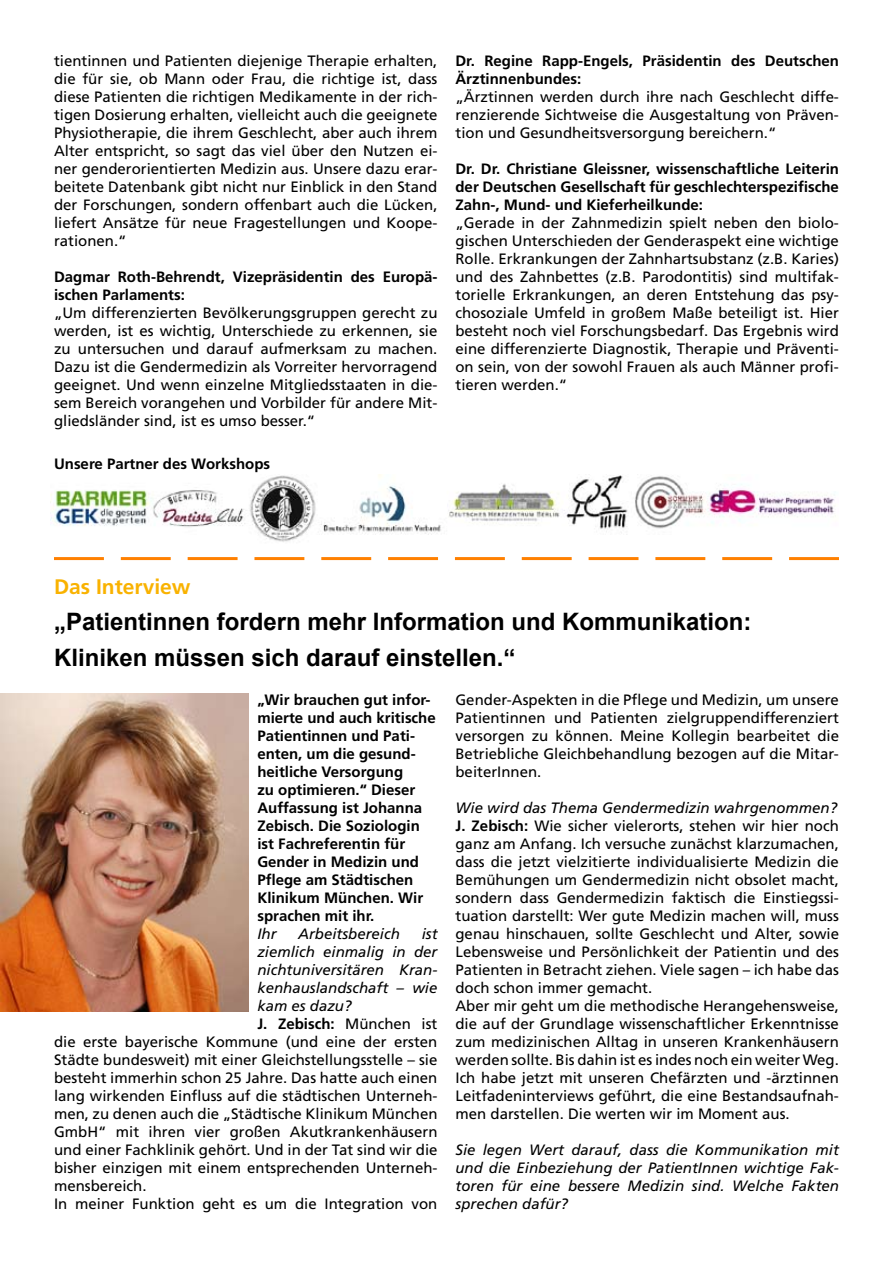
<style>
.page{position:relative;width:893px;height:1263px;background:#fff}
.page>*{position:absolute;margin:0;border:0;box-sizing:border-box;transform-origin:0 0}
.t1{font:700 24px/36px "Arial";color:#000}
.t2{font:700 21px "Frutiger";color:#f9b200}
.t3{font:15px/18px "Frutiger";color:#000;text-align:justify}
.t4{font:700 15px/18px "Frutiger";color:#000}
.t5{font:italic 15px/18px "Frutiger";color:#000;text-align:justify}
.s1{font-weight:400}
.s2{font-style:italic}
.s3{font-weight:700}
</style>
<div class="page">
<img style="left:0;top:693px;width:249px;height:318px">
<img style="left:51px;top:475px;width:784px;height:67px">
<svg style="left:54px;top:557px;width:785px;height:3px"></svg>
<p class="t3" style="left:54px;top:51px;width:385px">tientinnen und Patienten diejenige Therapie erhalten, die für sie, ob Mann oder Frau, die richtige ist, dass die-se Patienten die richtigen Medikamente in der rich&shy;tigen Dosierung erhalten, vielleicht auch die geeignete Physiotherapie, die ihrem Geschlecht, aber auch ihrem Alter entspricht, so sagt das viel über den Nutzen ei&shy;ner genderorientierten Medizin aus. Unsere dazu erar&shy;beitete Datenbank gibt nicht nur Einblick in den Stand der Forschungen, sondern offenbart auch die Lücken, liefert Ansätze für neue Fragestellungen und Koope&shy;rationen.“</p>
<p class="t4" style="left:54px;top:267px;width:385px">Dagmar Roth-Behrendt, Vizepräsidentin des Europä&shy;ischen Parlaments:</p>
<p class="t3" style="left:54px;top:303px;width:385px">„Um differenzierten Bevölkerungsgruppen gerecht zu werden, ist es wichtig, Unterschiede zu erkennen, sie zu untersuchen und darauf aufmerksam zu machen.<br>Dazu ist die Gendermedizin als Vorreiter hervorragend geeignet. Und wenn einzelne Mitgliedsstaaten in die&shy;sem Bereich vorangehen und Vorbilder für andere Mit&shy;gliedsländer sind, ist es umso besser.“</p>
<p class="t4" style="left:54px;top:454px;width:218px">Unsere Partner des Workshops</p>
<p class="t4" style="left:455px;top:51px;width:385px">Dr. Regine Rapp-Engels, Präsidentin des Deutschen<br>Ärztinnenbundes:</p>
<p class="t3" style="left:455px;top:87px;width:385px">„Ärztinnen werden durch ihre nach Geschlecht diffe&shy;renzierende Sichtweise die Ausgestaltung von Präven&shy;tion und Gesundheitsversorgung bereichern.“</p>
<p class="t4" style="left:455px;top:159px;width:385px;text-align:justify">Dr. Dr. Christiane Gleissner, wissenschaftliche Leiterin der Deutschen Gesellschaft für geschlechterspezifische Zahn-, Mund- und Kieferheilkunde:</p>
<p class="t3" style="left:455px;top:213px;width:385px">„Gerade in der Zahnmedizin spielt neben den biolo&shy;gischen Unterschieden der Genderaspekt eine wichtige Rolle. Erkrankungen der Zahnhartsubstanz (z.B. Karies) und des Zahnbettes (z.B. Parodontitis) sind multifak&shy;torielle Erkrankungen, an deren Entstehung das psy&shy;chosoziale Umfeld in großem Maße beteiligt ist. Hier besteht noch viel Forschungsbedarf. Das Ergebnis wird eine differenzierte Diagnostik, Therapie und Präventi&shy;on sein, von der sowohl Frauen als auch Männer profi&shy;tieren werden.“</p>
<h2 class="t2" style="left:54px;top:574px;width:138px">Das Interview</h2>
<h1 class="t1" style="left:54px;top:604px;width:699px">„Patientinnen fordern mehr Information und Kommunikation:<br>Kliniken müssen sich darauf einstellen.“</h1>
<p class="t4" style="left:257px;top:690px;width:180px">„Wir brauchen gut infor&shy;mierte und auch kritische<br>Patientinnen und Pati&shy;enten, um die gesund&shy;heitliche Versorgung<br>zu optimieren.“ Dieser<br>Auffassung ist Johanna<br>Zebisch. Die Soziologin ist Fachreferentin für<br>Gender in Medizin und<br>Pflege am Städtischen<br>Klinikum München. Wir sprachen mit ihr.</p>
<p class="t5" style="left:257px;top:924px;width:21px">Ihr</p>
<p class="t5" style="left:298px;top:924px;width:103px">Arbeitsbereich</p>
<p class="t5" style="left:422px;top:924px;width:17px">ist</p>
<p class="t5" style="left:257px;top:942px;width:182px">ziemlich einmalig in der</p>
<p class="t5" style="left:257px;top:960px;width:182px">nichtuniversitären Kran-</p>
<p class="t5" style="left:257px;top:978px;width:182px">kenhauslandschaft – wie</p>
<p class="t5" style="left:257px;top:996px;width:96px">kam es dazu?</p>
<p class="t4" style="left:257px;top:1014px;width:182px">J. Zebisch: <span class="s1">München ist</span></p>
<p class="t3" style="left:54px;top:1032px;width:385px">die erste bayerische Kommune (und eine der ersten</p>
<p class="t3" style="left:54px;top:1050px;width:385px">Städte bundesweit) mit einer Gleichstellungsstelle – sie</p>
<p class="t3" style="left:54px;top:1068px;width:385px">besteht immerhin schon 25 Jahre. Das hatte auch einen</p>
<p class="t3" style="left:54px;top:1086px;width:385px">lang wirkenden Einfluss auf die städtischen Unterneh-</p>
<p class="t3" style="left:54px;top:1104px;width:385px">men, zu denen auch die „Städtische Klinikum München</p>
<p class="t3" style="left:54px;top:1122px;width:385px">GmbH“ mit ihren vier großen Akutkrankenhäusern</p>
<p class="t3" style="left:54px;top:1140px;width:385px">und einer Fachklinik gehört. Und in der Tat sind wir die</p>
<p class="t3" style="left:54px;top:1158px;width:385px">bisher einzigen mit einem entsprechenden Unterneh-</p>
<p class="t3" style="left:54px;top:1176px;width:94px">mensbereich.</p>
<p class="t3" style="left:54px;top:1194px;width:385px">In meiner Funktion geht es um die Integration von</p>
<p class="t3" style="left:455px;top:691px;width:385px">Gender-Aspekten in die Pflege und Medizin, um unsere Patientinnen und Patienten zielgruppendifferenziert versorgen zu können. Meine Kollegin bearbeitet die Betriebliche Gleichbehandlung bezogen auf die Mitar&shy;beiterInnen.</p>
<p class="t3" style="left:455px;top:799px;width:385px;text-align:left"><span class="s2">Wie wird das Thema Gendermedizin wahrgenommen?<br></span><span class="s3">J. Zebisch:</span> Wie sicher vielerorts, stehen wir hier noch ganz am Anfang. Ich versuche zunächst klarzumachen, dass die jetzt vielzitierte individualisierte Medizin die Bemühungen um Gendermedizin nicht obsolet macht, sondern dass Gendermedizin faktisch die Einstiegssi&shy;tuation darstellt: Wer gute Medizin machen will, muss genau hinschauen, sollte Geschlecht und Alter, sowie Lebensweise und Persönlichkeit der Patientin und des Patienten in Betracht ziehen. Viele sagen – ich habe das doch schon immer gemacht.<br>Aber mir geht um die methodische Herangehensweise, die auf der Grundlage wissenschaftlicher Erkenntnisse zum medizinischen Alltag in unseren Krankenhäusern werden sollte. Bis dahin ist es indes noch ein weiter Weg.<br>Ich habe jetzt mit unseren Chefärzten und -ärztinnen Leitfadeninterviews geführt, die eine Bestandsaufnah&shy;men darstellen. Die werten wir im Moment aus.</p>
<p class="t5" style="left:455px;top:1141px;width:385px">Sie legen Wert darauf, dass die Kommunikation mit und die Einbeziehung der PatientInnen wichtige Fak&shy;toren für eine bessere Medizin sind. Welche Fakten sprechen dafür?</p>
</div>
